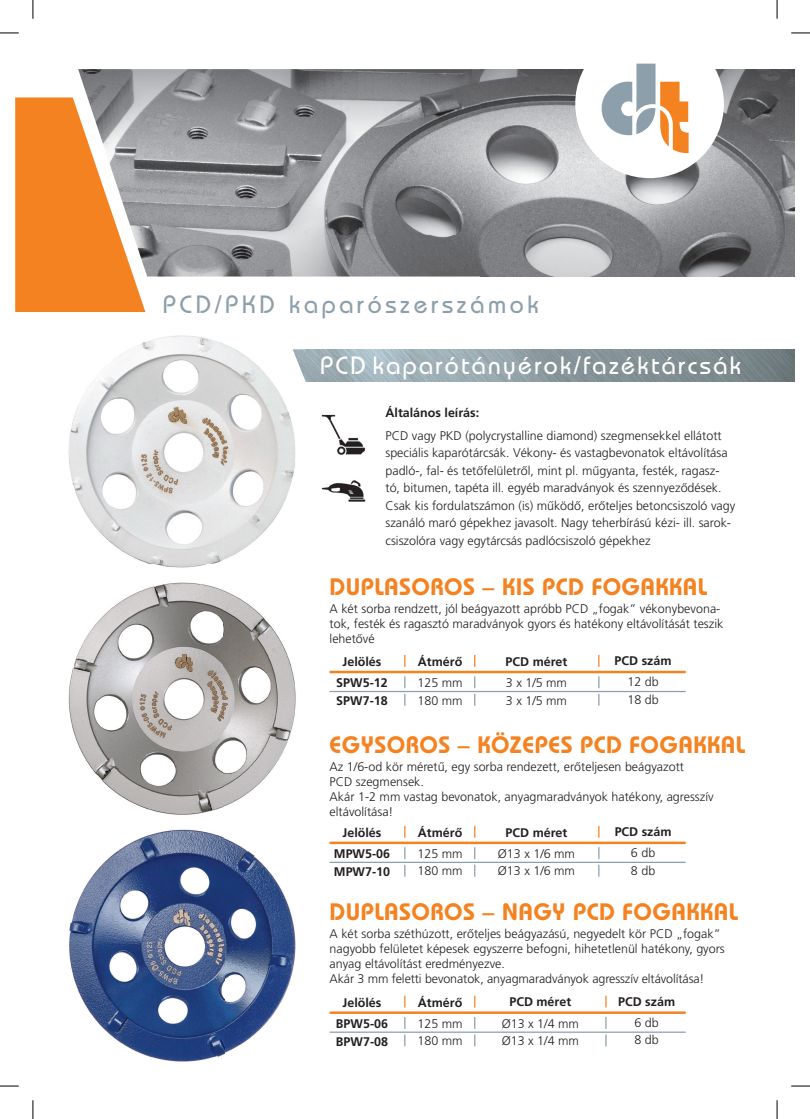
<style>
.page{position:relative;width:810px;height:1119px;background:#fff}
.page>*{position:absolute;margin:0;border:0;box-sizing:border-box;transform-origin:0 0}
.t1{font:105.88px "Bauhaus 93";color:#f58220}
.t2{font:25px "Bauhaus Medium H";color:#fff}
.t3{font:25px "Bauhaus Medium H";letter-spacing:.15em;color:#8c9faa}
.t4{font:23.75px "Bauhaus Demi H";letter-spacing:.02em;color:#f58220}
.t5{font:300 12.5px/17.5px "Frutiger HI";color:#231f20}
.t6{font:700 12.5px/21.2px "Frutiger H";color:#231f20;text-align:center}
</style>
<div class="page">
<img style="left:78px;top:69px;width:403px;height:166px">
<img style="left:481px;top:69px;width:314px;height:207px">
<img style="left:145px;top:235px;width:336px;height:41px">
<svg style="left:15px;top:97px;width:130px;height:215px;background:#e7944e"></svg>
<div style="left:575px;top:29px;width:149px;height:149px;background:#fff;border-radius:50%"></div>
<svg style="left:602px;top:63px;width:54px;height:100px"></svg>
<img style="left:307px;top:349px;width:488px;height:32px">
<img style="left:321px;top:414px;width:45px;height:41px">
<img style="left:321px;top:480px;width:45px;height:22px">
<hr style="left:330px;top:861px;width:356px;height:1px;background:#8c9faa">
<hr style="left:330px;top:841px;width:356px;height:3px;background:#f58220">
<svg style="left:404px;top:864px;width:1px;height:12px"></svg>
<svg style="left:474px;top:864px;width:1px;height:12px"></svg>
<svg style="left:598px;top:864px;width:1px;height:12px"></svg>
<svg style="left:404px;top:825px;width:1px;height:12px"></svg>
<svg style="left:474px;top:825px;width:1px;height:12px"></svg>
<svg style="left:598px;top:825px;width:1px;height:12px"></svg>
<hr style="left:330px;top:1031px;width:356px;height:1px;background:#8c9faa">
<hr style="left:330px;top:1011px;width:356px;height:2px;background:#f58220">
<svg style="left:605px;top:1017px;width:2px;height:11px"></svg>
<svg style="left:404px;top:1034px;width:1px;height:12px"></svg>
<svg style="left:474px;top:1034px;width:1px;height:12px"></svg>
<svg style="left:605px;top:1034px;width:2px;height:12px"></svg>
<svg style="left:404px;top:995px;width:1px;height:12px"></svg>
<svg style="left:474px;top:995px;width:1px;height:12px"></svg>
<svg style="left:605px;top:995px;width:2px;height:12px"></svg>
<hr style="left:330px;top:690px;width:356px;height:2px;background:#8c9faa">
<hr style="left:330px;top:670px;width:356px;height:3px;background:#f58220">
<svg style="left:404px;top:676px;width:1px;height:29px"></svg>
<svg style="left:474px;top:676px;width:1px;height:29px"></svg>
<svg style="left:598px;top:676px;width:1px;height:29px"></svg>
<img style="left:68px;top:335px;width:239px;height:727px">
<img style="left:68px;top:564px;width:238px;height:15px">
<img style="left:68px;top:819px;width:238px;height:3px">
<svg style="left:0;top:32px;width:19px;height:2px"></svg>
<svg style="left:791px;top:32px;width:19px;height:2px"></svg>
<svg style="left:0;top:1085px;width:19px;height:1px"></svg>
<svg style="left:791px;top:1085px;width:19px;height:1px"></svg>
<svg style="left:32px;top:0;width:2px;height:19px"></svg>
<svg style="left:32px;top:1100px;width:2px;height:18px"></svg>
<svg style="left:776px;top:0;width:2px;height:19px"></svg>
<svg style="left:776px;top:1100px;width:2px;height:18px"></svg>
<h1 class="t1" style="left:657px;top:57px;width:37px">t</h1>
<h2 class="t3" style="left:163px;top:289px;width:377px">PCD/PKD kaparószerszámok</h2>
<h2 class="t2" style="left:320px;top:350px;width:422px">P C D k a p a r ó t á n y é r o k / f a z é k t á r c s á k</h2>
<p class="t6" style="left:385px;top:402px;width:95px">Általános leírás:</p>
<p class="t5" style="left:385px;top:426px;width:351px">PCD vagy PKD (polycrystalline diamond) szegmensekkel ellátott speciális kaparótárcsák. Vékony- és vastagbevonatok eltávolítása padló-, fal- és tetôfelületrôl, mint pl. mûgyanta, festék, ragasz&shy;tó, bitumen, tapéta ill. egyéb maradványok és szennyezôdések.<br>Csak kis fordulatszámon (is) mûködô, erôteljes betoncsiszoló vagy szanáló maró gépekhez javasolt. Nagy teherbírású kézi- ill. sarok&shy;csiszolóra vagy egytárcsás padlócsiszoló gépekhez</p>
<h3 class="t4" style="left:330px;top:572px;width:379px">DUPLASOROS – KIS PCD FOGAKKAL</h3>
<p class="t5" style="left:330px;top:601px;width:395px;line-height:15px">A két sorba rendzett, jól beágyazott apróbb PCD „fogak” vékonybevona&shy;tok, festék és ragasztó maradványok gyors és hatékony eltávolítását teszik lehetôvé</p>
<p class="t6" style="left:336px;top:651px;width:53px">Jelölés<br>SPW5-12</p>
<p class="t6" style="left:336px;top:689px;width:53px">SPW7-18</p>
<p class="t6" style="left:418px;top:650px;width:46px">Átmérô</p>
<p class="t5" style="left:418px;top:674px;width:47px">125 mm<br>180 mm</p>
<p class="t6" style="left:506px;top:650px;width:63px">PCD méret</p>
<p class="t5" style="left:506px;top:673px;width:63px">3 x 1/5 mm<br>3 x 1/5 mm</p>
<p class="t6" style="left:615px;top:649px;width:58px">PCD szám</p>
<p class="t5" style="left:627px;top:673px;width:33px">12 db<br>18 db</p>
<h3 class="t4" style="left:330px;top:730px;width:417px">EGYSOROS – KÖZEPES PCD FOGAKKAL</h3>
<p class="t5" style="left:330px;top:758px;width:386px;line-height:15px">Az 1/6-od kör méretû, egy sorba rendezett, erôteljesen beágyazott<br>PCD szegmensek.<br>Akár 1-2 mm vastag bevonatok, anyagmaradványok hatékony, agresszív eltávolítása!</p>
<p class="t6" style="left:334px;top:821px;width:58px">Jelölés<br>MPW5-06</p>
<p class="t6" style="left:334px;top:860px;width:58px">MPW7-10</p>
<p class="t6" style="left:418px;top:821px;width:46px">Átmérô</p>
<p class="t5" style="left:418px;top:844px;width:47px">125 mm<br>180 mm</p>
<p class="t6" style="left:506px;top:821px;width:63px">PCD méret</p>
<p class="t5" style="left:498px;top:844px;width:79px">Ø13 x 1/6 mm<br>Ø13 x 1/6 mm</p>
<p class="t6" style="left:615px;top:820px;width:58px">PCD szám</p>
<p class="t5" style="left:631px;top:843px;width:26px">6 db<br>8 db</p>
<h3 class="t4" style="left:330px;top:897px;width:410px">DUPLASOROS – NAGY PCD FOGAKKAL</h3>
<p class="t5" style="left:330px;top:926px;width:397px;line-height:15px">A két sorba széthúzott, erôteljes beágyazású, negyedelt kör PCD „fogak” nagyobb felületet képesek egyszerre befogni, hihetetlenül hatékony, gyors anyag eltávolítást eredményezve.<br>Akár 3 mm feletti bevonatok, anyagmaradványok agresszív eltávolítása!</p>
<p class="t6" style="left:336px;top:991px;width:54px">Jelölés<br>BPW5-06</p>
<p class="t6" style="left:336px;top:1030px;width:54px">BPW7-08</p>
<p class="t6" style="left:418px;top:991px;width:46px">Átmérô</p>
<p class="t5" style="left:418px;top:1014px;width:47px">125 mm<br>180 mm</p>
<p class="t6" style="left:509px;top:991px;width:63px">PCD méret</p>
<p class="t5" style="left:502px;top:1014px;width:79px">Ø13 x 1/4 mm<br>Ø13 x 1/4 mm</p>
<p class="t6" style="left:618px;top:990px;width:58px">PCD szám</p>
<p class="t5" style="left:634px;top:1013px;width:26px">6 db<br>8 db</p>
</div>
